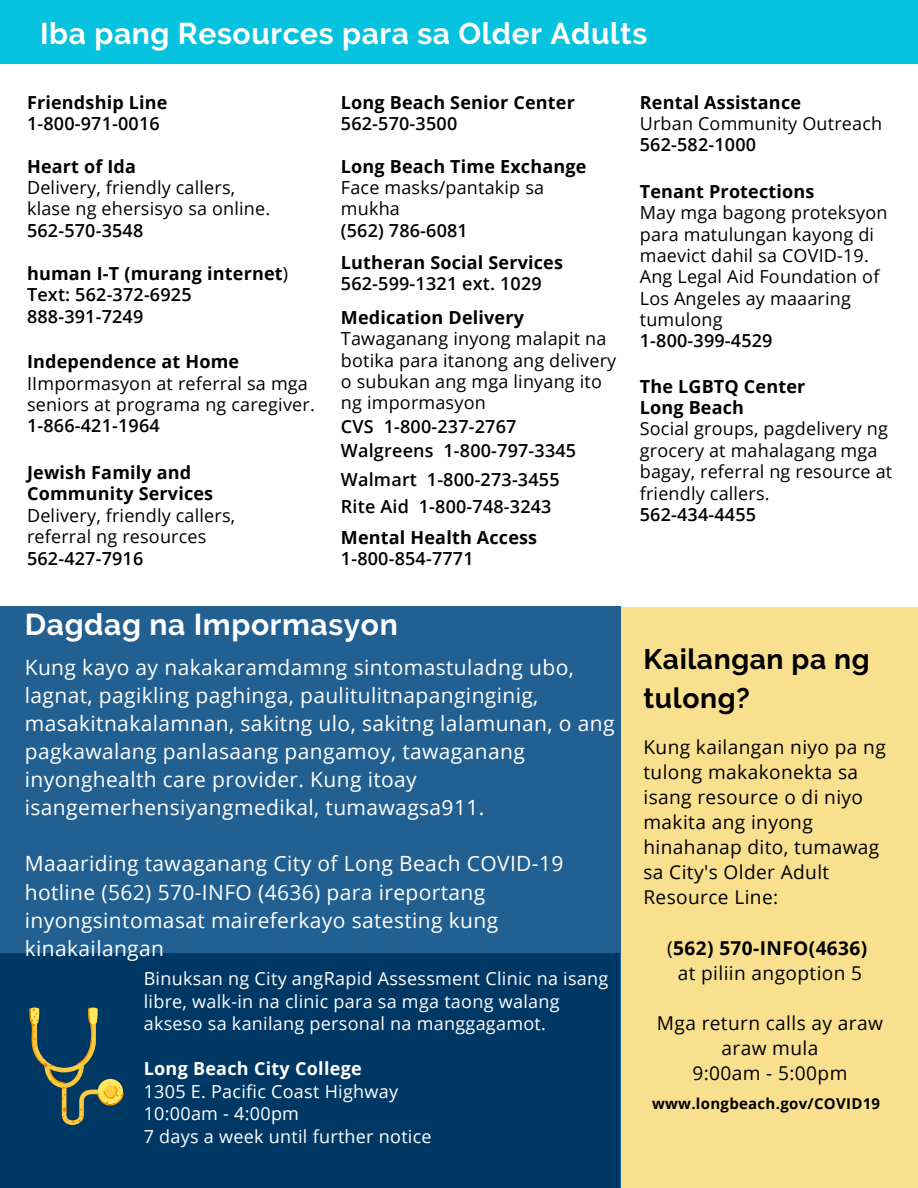
<style>
.page{position:relative;width:918px;height:1188px;background:#fff}
.page>*{position:absolute;margin:0;border:0;box-sizing:border-box;transform-origin:0 0}
.t1{font:700 30px "Raleway";letter-spacing:.02em;color:#fff}
.t2{font:700 28.2px/39.6px "Raleway";letter-spacing:.02em;color:#000}
.t3{font:21px/28.2px "Open Sans";letter-spacing:.02em;color:#fff}
.t4{font:19.05px/25px "Open Sans";letter-spacing:.02em;color:#000;text-align:center}
.t5{font:18px/21.3px "Open Sans";letter-spacing:.01em;color:#000}
.t6{font:600 18px/21.3px "Open Sans";letter-spacing:.01em;color:#000}
.t7{font:700 18px/21.3px "Open Sans";letter-spacing:.01em;color:#000}
.t8{font:18px/22.5px "Open Sans";letter-spacing:.015em;color:#fff}
.t9{font:700 18px "Open Sans";letter-spacing:.015em;color:#fff}
.t10{font:700 15px "Open Sans";letter-spacing:.02em;color:#000}
.s1{font-weight:700}
.s2{font-weight:400}
</style>
<div class="page">
<div style="left:620px;top:607px;width:298px;height:580px;background:#f8e08e"></div>
<div style="left:0;top:607px;width:621px;height:581px;background:#236092"></div>
<div style="left:0;top:953px;width:620px;height:235px;background:#003865"></div>
<svg style="left:29px;top:1007px;width:95px;height:118px"></svg>
<div style="left:0;top:0;width:918px;height:63px;background:#05c3de"></div>
<h1 class="t1" style="left:40px;top:16px;width:609px">Iba pang Resources para sa Older Adults</h1>
<p class="t7" style="left:27px;top:91px;width:142px">Friendship Line</p>
<p class="t6" style="left:27px;top:112px;width:134px">1-800-971-0016</p>
<p class="t7" style="left:27px;top:155px;width:110px">Heart of Ida</p>
<p class="t5" style="left:27px;top:176px;width:245px">Delivery, friendly callers, klase ng ehersisyo sa online.</p>
<p class="t6" style="left:27px;top:219px;width:118px">562-570-3548</p>
<p class="t6" style="left:27px;top:262px;width:263px"><span class="s1">human I-T (murang internet</span><span class="s2">)<br></span>Text: 562-372-6925<br>888-391-7249</p>
<p class="t7" style="left:27px;top:350px;width:214px">Independence at Home</p>
<p class="t5" style="left:27px;top:372px;width:289px">IImpormasyon at referral sa mga seniors at programa ng caregiver.</p>
<p class="t6" style="left:27px;top:415px;width:134px">1-866-421-1964</p>
<p class="t7" style="left:27px;top:461px;width:188px">Jewish Family and<br>Community Services</p>
<p class="t5" style="left:27px;top:504px;width:210px">Delivery, friendly callers, referral ng resources</p>
<p class="t6" style="left:27px;top:547px;width:118px">562-427-7916</p>
<p class="t7" style="left:341px;top:91px;width:235px">Long Beach Senior Center</p>
<p class="t6" style="left:341px;top:112px;width:118px">562-570-3500</p>
<p class="t7" style="left:341px;top:155px;width:247px">Long Beach Time Exchange</p>
<p class="t5" style="left:341px;top:176px;width:205px">Face masks/pantakip sa mukha</p>
<p class="t6" style="left:341px;top:219px;width:128px">(562) 786-6081</p>
<p class="t7" style="left:341px;top:251px;width:224px">Lutheran Social Services</p>
<p class="t6" style="left:341px;top:272px;width:202px">562-599-1321 ext. 1029</p>
<p class="t7" style="left:341px;top:306px;width:185px">Medication Delivery</p>
<p class="t5" style="left:341px;top:328px;width:277px">Tawaganang inyong malapit na botika para itanong ang delivery o subukan ang mga linyang ito ng impormasyon</p>
<p class="t6" style="left:341px;top:437px;width:237px;line-height:27.6px">Walgreens 1-800-797-3345<br>Walmart 1-800-273-3455<br>Rite Aid 1-800-748-3243</p>
<p class="t7" style="left:341px;top:526px;width:198px">Mental Health Access</p>
<p class="t6" style="left:341px;top:548px;width:134px">1-800-854-7771</p>
<p class="t6" style="left:341px;top:416px;width:177px">CVS 1-800-237-2767</p>
<h1 class="t1" style="left:25px;top:607px;width:375px">Dagdag na Impormasyon</h1>
<p class="t3" style="left:25px;top:652px;width:591px">Kung kayo ay nakakaramdamng sintomastuladng ubo, lagnat, pagikling paghinga, paulitulitnapanginginig, masakitnakalamnan, sakitng ulo, sakitng lalamunan, o ang pagkawalang panlasaang pangamoy, tawaganang inyonghealth care provider. Kung itoay isangemerhensiyangmedikal, tumawagsa911.</p>
<p class="t3" style="left:25px;top:849px;width:540px">Maaariding tawaganang City of Long Beach COVID-19 hotline (562) 570-INFO (4636) para ireportang inyongsintomasat maireferkayo satesting kung kinakailangan</p>
<p class="t8" style="left:144px;top:967px;width:466px">Binuksan ng City angRapid Assessment Clinic na isang libre, walk-in na clinic para sa mga taong walang akseso sa kanilang personal na manggagamot.</p>
<p class="t9" style="left:144px;top:1056px;width:220px">Long Beach City College</p>
<p class="t8" style="left:144px;top:1080px;width:290px">1305 E. Pacific Coast Highway<br>10:00am - 4:00pm<br>7 days a week until further notice</p>
<p class="t7" style="left:640px;top:91px;width:163px">Rental Assistance</p>
<p class="t5" style="left:640px;top:112px;width:244px">Urban Community Outreach</p>
<p class="t6" style="left:640px;top:134px;width:118px">562-582-1000</p>
<p class="t7" style="left:640px;top:180px;width:176px">Tenant Protections</p>
<p class="t5" style="left:640px;top:202px;width:249px">May mga bagong proteksyon para matulungan kayong di maevict dahil sa COVID-19.<br>Ang Legal Aid Foundation of<br>Los Angeles ay maaaring tumulong</p>
<p class="t6" style="left:640px;top:329px;width:134px">1-800-399-4529</p>
<p class="t7" style="left:640px;top:375px;width:167px">The LGBTQ Center<br>Long Beach</p>
<p class="t5" style="left:640px;top:418px;width:254px">Social groups, pagdelivery ng grocery at mahalagang mga bagay, referral ng resource at friendly callers.</p>
<p class="t6" style="left:640px;top:503px;width:118px">562-434-4455</p>
<h2 class="t2" style="left:643px;top:639px;width:228px">Kailangan pa ng tulong?</h2>
<p class="t4" style="left:643px;top:734px;width:244px;text-align:left">Kung kailangan niyo pa ng tulong makakonekta sa isang resource o di niyo makita ang inyong hinahanap dito, tumawag sa City's Older Adult<br>Resource Line:</p>
<p class="t4" style="left:667px;top:935px;width:202px">(<span class="s1">562) 570-INFO(4636) </span>at piliin angoption 5</p>
<p class="t4" style="left:657px;top:1010px;width:228px">Mga return calls ay araw araw mula<br>9:00am - 5:00pm</p>
<p class="t10" style="left:652px;top:1093px;width:230px">www.longbeach.gov/COVID19</p>
</div>
